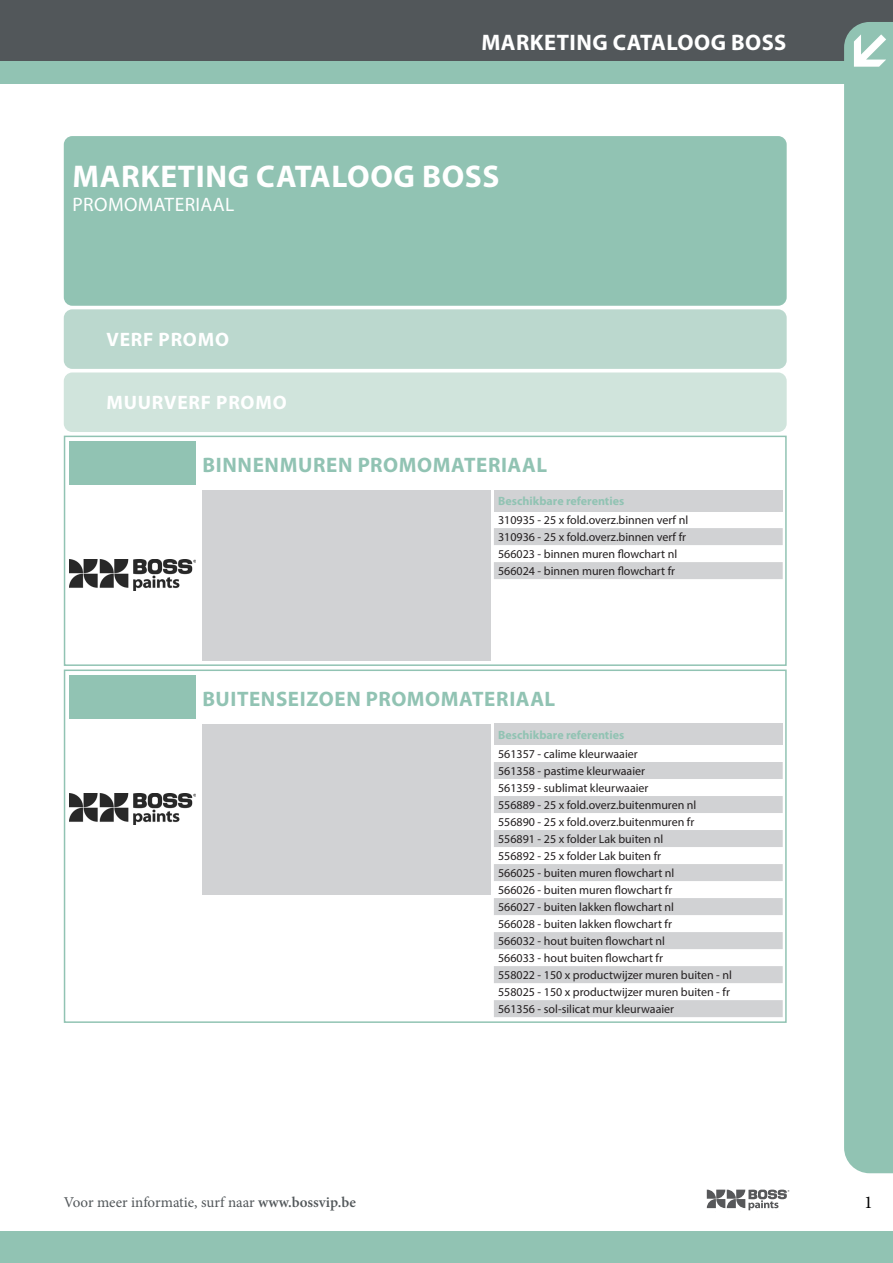
<style>
.page{position:relative;width:893px;height:1263px;background:#fff}
.page>*{position:absolute;margin:0;border:0;box-sizing:border-box;transform-origin:0 0}
._03_title_big_bloc{font:700 31.5px "Myriad Pro";letter-spacing:.02em;color:#fff}
.t1{font:700 22.5px "Myriad Pro";letter-spacing:.02em;color:#fff}
._03_productname_titl{font:700 21px "Myriad Pro";letter-spacing:.025em;color:#91c3b3}
._02_subtitle_single{font:700 19.5px "Myriad Pro";letter-spacing:.04em;color:#fff}
._02_subtitle_big_blo{font:19.5px "Myriad Pro";letter-spacing:.02em;color:#fff}
.t2{font:18px "Minion Pro";color:#000}
.t3{font:15px "Minion Pro";color:#52575a}
._01_body_table_color{font:12px "Myriad Pro";color:#231f20}
._02_subtitles_table{font:700 12px "Myriad Pro";color:#91c3b3}
.s1{font-weight:600}
</style>
<div class="page">
<div style="left:0;top:0;width:893px;height:71px;background:#52575a"></div>
<svg style="left:707px;top:1189px;width:82px;height:21px"></svg>
<div style="left:0;top:1231px;width:893px;height:32px;background:#91c3b3"></div>
<div style="left:0;top:61px;width:893px;height:22px;background:#91c3b3"></div>
<div style="left:844px;top:22px;width:49px;height:1151px;background:#91c3b3"></div>
<div style="left:853px;top:30px;width:33px;height:40px;background:#91c3b3"></div>
<svg style="left:854px;top:34px;width:32px;height:33px"></svg>
<div style="left:64px;top:136px;width:723px;height:170px;background:#91c3b3;border-radius:9px"></div>
<div style="left:64px;top:309px;width:723px;height:60px;background:#bbd8ce;border-radius:9px"></div>
<div style="left:64px;top:372px;width:723px;height:60px;background:#d0e4dc;border-radius:9px"></div>
<div style="left:70px;top:441px;width:126px;height:44px;background:#91c3b3"></div>
<img style="left:70px;top:559px;width:126px;height:32px">
<div style="left:202px;top:490px;width:289px;height:170px;background:#d1d2d4"></div>
<div style="left:494px;top:490px;width:289px;height:21px;background:#d1d2d4"></div>
<svg style="left:494px;top:528px;width:289px;height:51px"></svg>
<div style="left:64px;top:436px;width:723px;height:230px;border:2px solid #91c3b3"></div>
<div style="left:70px;top:675px;width:126px;height:44px;background:#91c3b3"></div>
<img style="left:70px;top:793px;width:126px;height:32px">
<div style="left:202px;top:724px;width:289px;height:170px;background:#d1d2d4"></div>
<div style="left:494px;top:724px;width:289px;height:21px;background:#d1d2d4"></div>
<svg style="left:494px;top:762px;width:289px;height:255px;fill:#d1d2d4"></svg>
<div style="left:64px;top:669px;width:723px;height:354px;border:2px solid #91c3b3"></div>
<p class="t1" style="left:481px;top:28px;width:306px">MARKETING CATALOOG BOSS</p>
<p class="_03_title_big_bloc" style="left:73px;top:156px;width:428px">MARKETING CATALOOG BOSS</p>
<p class="_02_subtitle_big_blo" style="left:72px;top:193px;width:163px">PROMOMATERIAAL</p>
<p class="_02_subtitle_single" style="left:106px;top:326px;width:124px">VERF PROMO</p>
<p class="_02_subtitle_single" style="left:106px;top:389px;width:182px">MUURVERF PROMO</p>
<p class="_03_productname_titl" style="left:202px;top:451px;width:346px">BINNENMUREN PROMOMATERIAAL</p>
<p class="_02_subtitles_table" style="left:498px;top:493px;width:128px">Beschikbare referenties</p>
<p class="_01_body_table_color" style="left:498px;top:513px;width:192px">310935 - 25 x fold.overz.binnen verf nl</p>
<p class="_01_body_table_color" style="left:498px;top:530px;width:189px">310936 - 25 x fold.overz.binnen verf fr</p>
<p class="_01_body_table_color" style="left:498px;top:547px;width:181px">566023 - binnen muren flowchart nl</p>
<p class="_01_body_table_color" style="left:498px;top:564px;width:178px">566024 - binnen muren flowchart fr</p>
<p class="_03_productname_titl" style="left:202px;top:685px;width:354px">BUITENSEIZOEN PROMOMATERIAAL</p>
<p class="_02_subtitles_table" style="left:498px;top:727px;width:128px">Beschikbare referenties</p>
<p class="_01_body_table_color" style="left:498px;top:746px;width:141px">561357 - calime kleurwaaier</p>
<p class="_01_body_table_color" style="left:498px;top:763px;width:149px">561358 - pastime kleurwaaier</p>
<p class="_01_body_table_color" style="left:498px;top:780px;width:152px">561359 - sublimat kleurwaaier</p>
<p class="_01_body_table_color" style="left:498px;top:798px;width:200px">556889 - 25 x fold.overz.buitenmuren nl</p>
<p class="_01_body_table_color" style="left:498px;top:815px;width:198px">556890 - 25 x fold.overz.buitenmuren fr</p>
<p class="_01_body_table_color" style="left:498px;top:832px;width:167px">556891 - 25 x folder Lak buiten nl</p>
<p class="_01_body_table_color" style="left:498px;top:849px;width:165px">556892 - 25 x folder Lak buiten fr</p>
<p class="_01_body_table_color" style="left:498px;top:866px;width:178px">566025 - buiten muren flowchart nl</p>
<p class="_01_body_table_color" style="left:498px;top:883px;width:176px">566026 - buiten muren flowchart fr</p>
<p class="_01_body_table_color" style="left:498px;top:900px;width:177px">566027 - buiten lakken flowchart nl</p>
<p class="_01_body_table_color" style="left:498px;top:917px;width:175px">566028 - buiten lakken flowchart fr</p>
<p class="_01_body_table_color" style="left:498px;top:934px;width:168px">566032 - hout buiten flowchart nl</p>
<p class="_01_body_table_color" style="left:498px;top:951px;width:166px">566033 - hout buiten flowchart fr</p>
<p class="_01_body_table_color" style="left:498px;top:968px;width:235px">558022 - 150 x productwijzer muren buiten - nl</p>
<p class="_01_body_table_color" style="left:498px;top:985px;width:233px">558025 - 150 x productwijzer muren buiten - fr</p>
<p class="_01_body_table_color" style="left:498px;top:1002px;width:178px">561356 - sol-silicat mur kleurwaaier</p>
<p class="t3" style="left:64px;top:1192px;width:294px">Voor meer informatie, surf naar <span class="s1">www.bossvip.be</span></p>
<h3 class="t2" style="left:864px;top:1190px;width:10px">1</h3>
</div>
